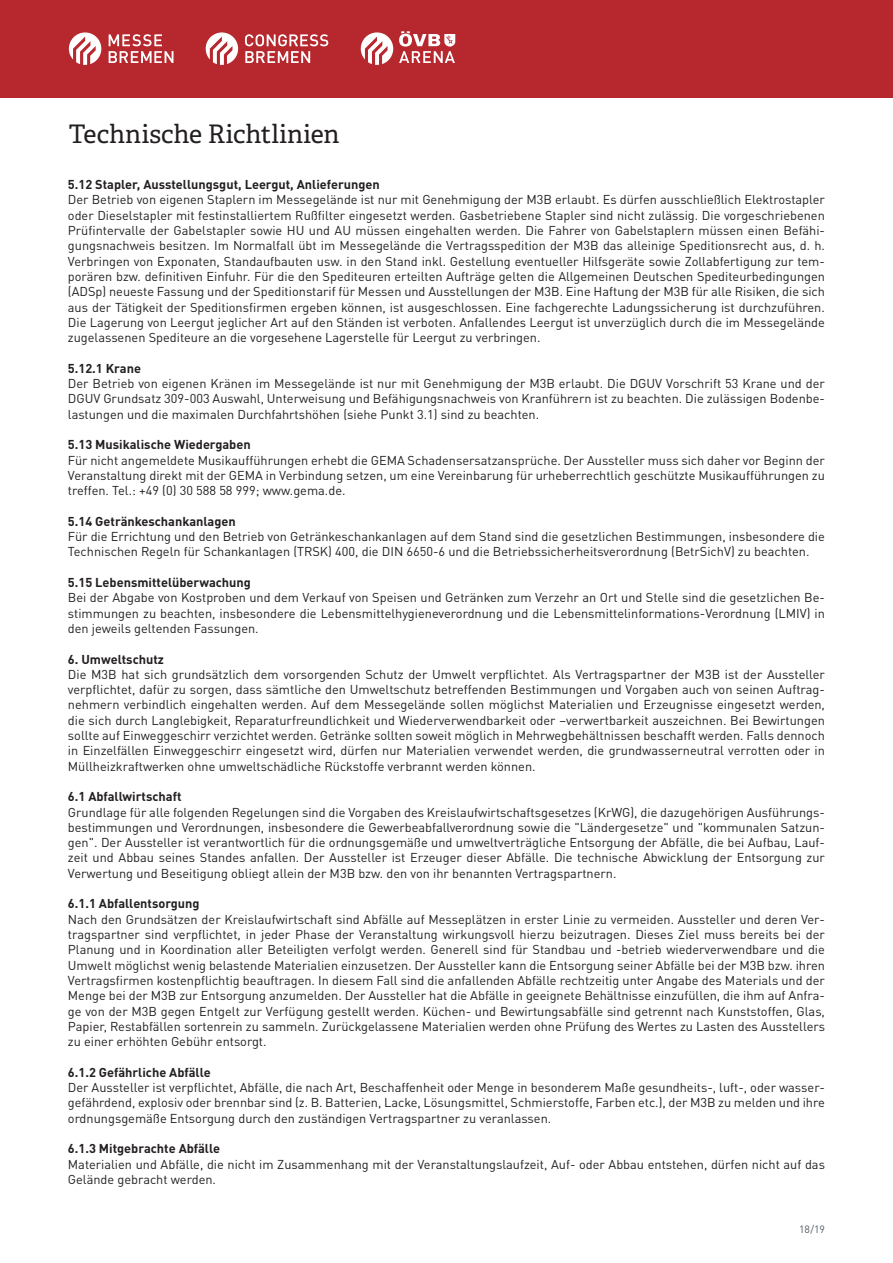
<style>
.page{position:relative;width:893px;height:1263px;background:#fff}
.page>*{position:absolute;margin:0;border:0;box-sizing:border-box;transform-origin:0 0}
.t1{font:25.5px "Adelle";color:#231f20}
.t2{font:12.75px/15.3px "DINOT";color:#231f20;text-align:justify}
.t3{font:700 12.75px "DINOT";color:#231f20}
.t4{font:10.5px "DINOT";color:#525e65}
</style>
<div class="page">
<div style="left:0;top:0;width:893px;height:97px;background:#b7282e"></div>
<svg style="left:69px;top:32px;width:32px;height:33px"></svg>
<svg style="left:109px;top:34px;width:64px;height:29px"></svg>
<svg style="left:206px;top:32px;width:32px;height:33px"></svg>
<svg style="left:245px;top:34px;width:83px;height:29px"></svg>
<svg style="left:361px;top:32px;width:32px;height:33px"></svg>
<svg style="left:399px;top:31px;width:56px;height:32px"></svg>
<h1 class="t1" style="left:69px;top:119px;width:272px">Technische Richtlinien</h1>
<p class="t3" style="left:68px;top:176px;width:313px">5.12 Stapler, Ausstellungsgut, Leergut, Anlieferungen</p>
<p class="t2" style="left:68px;top:192px;width:759px">Der Betrieb von eigenen Staplern im Messegelände ist nur mit Genehmigung der M3B erlaubt. Es dürfen ausschließlich Elektrostapler oder Dieselstapler mit festinstalliertem Rußfilter eingesetzt werden. Gasbetriebene Stapler sind nicht zulässig. Die vorgeschriebenen Prüfintervalle der Gabelstapler sowie HU und AU müssen eingehalten werden. Die Fahrer von Gabelstaplern müssen einen Befähi&shy;gungsnachweis besitzen. Im Normalfall übt im Messegelände die Vertragsspedition der M3B das alleinige Speditionsrecht aus, d. h.<br>Verbringen von Exponaten, Standaufbauten usw. in den Stand inkl. Gestellung eventueller Hilfsgeräte sowie Zollabfertigung zur tem&shy;porären bzw. definitiven Einfuhr. Für die den Spediteuren erteilten Aufträge gelten die Allgemeinen Deutschen Spediteurbedingungen (ADSp) neueste Fassung und der Speditionstarif für Messen und Ausstellungen der M3B. Eine Haftung der M3B für alle Risiken, die sich aus der Tätigkeit der Speditionsfirmen ergeben können, ist ausgeschlossen. Eine fachgerechte Ladungssicherung ist durchzuführen.<br>Die Lagerung von Leergut jeglicher Art auf den Ständen ist verboten. Anfallendes Leergut ist unverzüglich durch die im Messegelände zugelassenen Spediteure an die vorgesehene Lagerstelle für Leergut zu verbringen.</p>
<p class="t3" style="left:68px;top:360px;width:75px">5.12.1 Krane</p>
<p class="t2" style="left:68px;top:376px;width:759px">Der Betrieb von eigenen Kränen im Messegelände ist nur mit Genehmigung der M3B erlaubt. Die DGUV Vorschrift 53 Krane und der DGUV Grundsatz 309-003 Auswahl, Unterweisung und Befähigungsnachweis von Kranführern ist zu beachten. Die zulässigen Bodenbe&shy;lastungen und die maximalen Durchfahrtshöhen (siehe Punkt 3.1) sind zu beachten.</p>
<p class="t3" style="left:68px;top:436px;width:184px">5.13 Musikalische Wiedergaben</p>
<p class="t2" style="left:68px;top:452px;width:758px">Für nicht angemeldete Musikaufführungen erhebt die GEMA Schadensersatzansprüche. Der Aussteller muss sich daher vor Beginn der Veranstaltung direkt mit der GEMA in Verbindung setzen, um eine Vereinbarung für urheberrechtlich geschützte Musikaufführungen zu treffen. Tel.: +49 (0) 30 588 58 999; www.gema.de.</p>
<p class="t3" style="left:68px;top:513px;width:169px">5.14 Getränkeschankanlagen</p>
<p class="t2" style="left:68px;top:529px;width:758px">Für die Errichtung und den Betrieb von Getränkeschankanlagen auf dem Stand sind die gesetzlichen Bestimmungen, insbesondere die<br>Technischen Regeln für Schankanlagen (TRSK) 400, die DIN 6650-6 und die Betriebssicherheitsverordnung (BetrSichV) zu beachten.</p>
<p class="t3" style="left:68px;top:574px;width:184px">5.15 Lebensmittelüberwachung</p>
<p class="t2" style="left:68px;top:590px;width:758px">Bei der Abgabe von Kostproben und dem Verkauf von Speisen und Getränken zum Verzehr an Ort und Stelle sind die gesetzlichen Be&shy;stimmungen zu beachten, insbesondere die Lebensmittelhygieneverordnung und die Lebensmittelinformations-Verordnung (LMIV) in den jeweils geltenden Fassungen.</p>
<p class="t3" style="left:68px;top:651px;width:98px">6. Umweltschutz</p>
<p class="t2" style="left:68px;top:666px;width:758px">Die M3B hat sich grundsätzlich dem vorsorgenden Schutz der Umwelt verpflichtet. Als Vertragspartner der M3B ist der Aussteller verpflichtet, dafür zu sorgen, dass sämtliche den Umweltschutz betreffenden Bestimmungen und Vorgaben auch von seinen Auftrag&shy;nehmern verbindlich eingehalten werden. Auf dem Messegelände sollen möglichst Materialien und Erzeugnisse eingesetzt werden, die sich durch Langlebigkeit, Reparaturfreundlichkeit und Wiederverwendbarkeit oder –verwertbarkeit auszeichnen. Bei Bewirtungen sollte auf Einweggeschirr verzichtet werden. Getränke sollten soweit möglich in Mehrwegbehältnissen beschafft werden. Falls dennoch in Einzelfällen Einweggeschirr eingesetzt wird, dürfen nur Materialien verwendet werden, die grundwasserneutral verrotten oder in Müllheizkraftwerken ohne umweltschädliche Rückstoffe verbrannt werden können.</p>
<p class="t3" style="left:68px;top:788px;width:115px">6.1 Abfallwirtschaft</p>
<p class="t2" style="left:68px;top:804px;width:758px">Grundlage für alle folgenden Regelungen sind die Vorgaben des Kreislaufwirtschaftsgesetzes (KrWG), die dazugehörigen Ausführungs&shy;bestimmungen und Verordnungen, insbesondere die Gewerbeabfallverordnung sowie die "Ländergesetze" und "kommunalen Satzun&shy;gen". Der Aussteller ist verantwortlich für die ordnungsgemäße und umweltverträgliche Entsorgung der Abfälle, die bei Aufbau, Lauf&shy;zeit und Abbau seines Standes anfallen. Der Aussteller ist Erzeuger dieser Abfälle. Die technische Abwicklung der Entsorgung zur Verwertung und Beseitigung obliegt allein der M3B bzw. den von ihr benannten Vertragspartnern.</p>
<p class="t3" style="left:68px;top:895px;width:133px">6.1.1 Abfallentsorgung</p>
<p class="t2" style="left:68px;top:911px;width:759px">Nach den Grundsätzen der Kreislaufwirtschaft sind Abfälle auf Messeplätzen in erster Linie zu vermeiden. Aussteller und deren Ver&shy;tragspartner sind verpflichtet, in jeder Phase der Veranstaltung wirkungsvoll hierzu beizutragen. Dieses Ziel muss bereits bei der Planung und in Koordination aller Beteiligten verfolgt werden. Generell sind für Standbau und -betrieb wiederverwendbare und die Umwelt möglichst wenig belastende Materialien einzusetzen. Der Aussteller kann die Entsorgung seiner Abfälle bei der M3B bzw. ihren Vertragsfirmen kostenpflichtig beauftragen. In diesem Fall sind die anfallenden Abfälle rechtzeitig unter Angabe des Materials und der Menge bei der M3B zur Entsorgung anzumelden. Der Aussteller hat die Abfälle in geeignete Behältnisse einzufüllen, die ihm auf Anfra&shy;ge von der M3B gegen Entgelt zur Verfügung gestellt werden. Küchen- und Bewirtungsabfälle sind getrennt nach Kunststoffen, Glas, Papier, Restabfällen sortenrein zu sammeln. Zurückgelassene Materialien werden ohne Prüfung des Wertes zu Lasten des Ausstellers zu einer erhöhten Gebühr entsorgt.</p>
<p class="t3" style="left:68px;top:1064px;width:144px">6.1.2 Gefährliche Abfälle</p>
<p class="t2" style="left:68px;top:1079px;width:758px">Der Aussteller ist verpflichtet, Abfälle, die nach Art, Beschaffenheit oder Menge in besonderem Maße gesundheits-, luft-, oder wasser&shy;gefährdend, explosiv oder brennbar sind (z. B. Batterien, Lacke, Lösungsmittel, Schmierstoffe, Farben etc.), der M3B zu melden und ihre ordnungsgemäße Entsorgung durch den zuständigen Vertragspartner zu veranlassen.</p>
<p class="t3" style="left:68px;top:1140px;width:154px">6.1.3 Mitgebrachte Abfälle</p>
<p class="t2" style="left:68px;top:1156px;width:759px">Materialien und Abfälle, die nicht im Zusammenhang mit der Veranstaltungslaufzeit, Auf- oder Abbau entstehen, dürfen nicht auf das<br>Gelände gebracht werden.</p>
<p class="t4" style="left:799px;top:1223px;width:27px">18/19</p>
</div>
